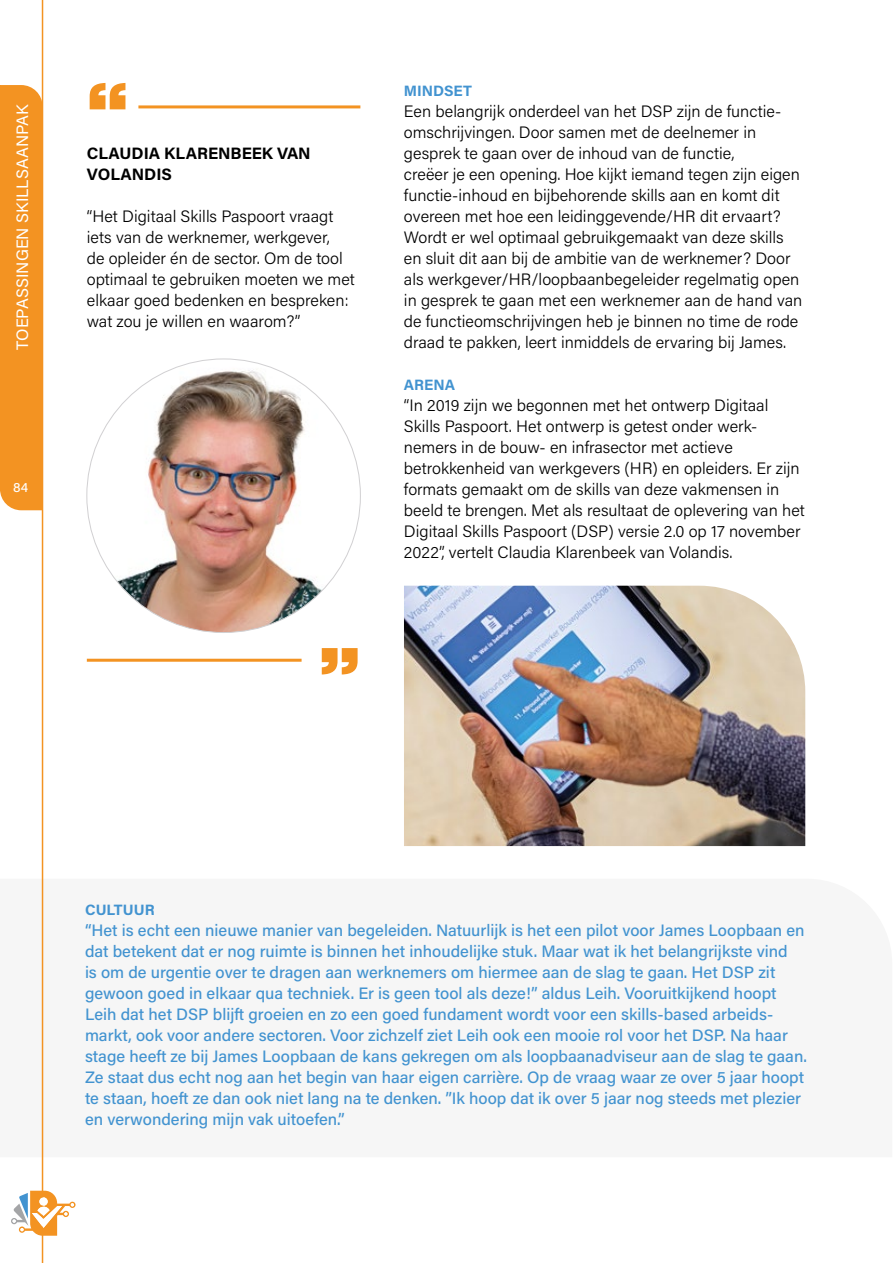
<style>
.page{position:relative;width:893px;height:1263px;background:#fff}
.page>*{position:absolute;margin:0;border:0;box-sizing:border-box;transform-origin:0 0}
.t1{font:700 93.75px "Founders Grotesk";color:#f39322}
.t2{font:300 16.5px/21px "Acumin Pro";color:#000}
.t3{font:500 16.5px/21px "Acumin Pro";color:#4293d0}
.t4{font:700 16.5px/21px "Acumin Pro";color:#000}
.t5{font:16.5px "Acumin Pro";color:#fff}
.t6{font:700 15px "Acumin Pro";color:#4293d0}
.t7{font:500 13.5px "Acumin Pro";color:#fff}
</style>
<div class="page">
<div style="left:0;top:85px;width:42px;height:425px;background:#f39322"></div>
<hr style="left:0;top:85px;width:1px;height:405px;background:#f39322">
<hr style="left:87px;top:659px;width:215px;height:3px;background:#f39322">
<img style="left:87px;top:359px;width:273px;height:273px;border-radius:137px">
<hr style="left:138px;top:105px;width:222px;height:3px;background:#f39322">
<hr style="left:42px;top:0;width:1px;height:1263px;background:#f39322">
<svg style="left:11px;top:1191px;width:65px;height:45px"></svg>
<img style="left:404px;top:586px;width:401px;height:260px">
<p class="t5" style="left:11px;top:350px;width:247px;rotate:-90deg">TOEPASSINGEN SKILLSAANPAK</p>
<p class="t7" style="left:13px;top:478px;width:16px">84</p>
<h1 class="t1" style="left:87px;top:52px;width:43px">“</h1>
<p class="t6" style="left:404px;top:80px;width:70px">MINDSET</p>
<p class="t2" style="left:404px;top:100px;width:400px">Een belangrijk onderdeel van het DSP zijn de functie&shy;omschrijvingen. Door samen met de deelnemer in gesprek te gaan over de inhoud van de functie,<br>creëer je een opening. Hoe kijkt iemand tegen zijn eigen functie-inhoud en bijbehorende skills aan en komt dit overeen met hoe een leidinggevende/HR dit ervaart?<br>Wordt er wel optimaal gebruikgemaakt van deze skills en sluit dit aan bij de ambitie van de werknemer? Door als werkgever/HR/loopbaanbegeleider regelmatig open in gesprek te gaan met een werknemer aan de hand van de functieomschrijvingen heb je binnen no time de rode draad te pakken, leert inmiddels de ervaring bij James.</p>
<p class="t6" style="left:404px;top:374px;width:53px">ARENA</p>
<p class="t2" style="left:404px;top:394px;width:402px">“In 2019 zijn we begonnen met het ontwerp Digitaal Skills Paspoort. Het ontwerp is getest onder werk&shy;nemers in de bouw- en infrasector met actieve betrokkenheid van werkgevers (HR) en opleiders. Er zijn formats gemaakt om de skills van deze vakmensen in beeld te brengen. Met als resultaat de oplevering van het Digitaal Skills Paspoort (DSP) versie 2.0 op 17 november 2022”, vertelt Claudia Klarenbeek van Volandis.</p>
<p class="t4" style="left:87px;top:142px;width:225px">CLAUDIA KLARENBEEK VAN<br>VOLANDIS</p>
<p class="t2" style="left:87px;top:205px;width:270px">“Het Digitaal Skills Paspoort vraagt iets van de werknemer, werkgever,<br>de opleider én de sector. Om de tool optimaal te gebruiken moeten we met elkaar goed bedenken en bespreken: wat zou je willen en waarom?”</p>
<h1 class="t1" style="left:360px;top:705px;width:43px;rotate:-180deg">“</h1>
<p class="t6" style="left:85px;top:899px;width:71px">CULTUUR</p>
<p class="t3" style="left:85px;top:919px;width:723px">“Het is echt een nieuwe manier van begeleiden. Natuurlijk is het een pilot voor James Loopbaan en dat betekent dat er nog ruimte is binnen het inhoudelijke stuk. Maar wat ik het belangrijkste vind<br>is om de urgentie over te dragen aan werknemers om hiermee aan de slag te gaan. Het DSP zit gewoon goed in elkaar qua techniek. Er is geen tool als deze!” aldus Leih. Vooruitkijkend hoopt Leih dat het DSP blijft groeien en zo een goed fundament wordt voor een skills-based arbeids&shy;markt, ook voor andere sectoren. Voor zichzelf ziet Leih ook een mooie rol voor het DSP. Na haar stage heeft ze bij James Loopbaan de kans gekregen om als loopbaanadviseur aan de slag te gaan.<br>Ze staat dus echt nog aan het begin van haar eigen carrière. Op de vraag waar ze over 5 jaar hoopt te staan, hoeft ze dan ook niet lang na te denken. ”Ik hoop dat ik over 5 jaar nog steeds met plezier en verwondering mijn vak uitoefen.”</p>
</div>
